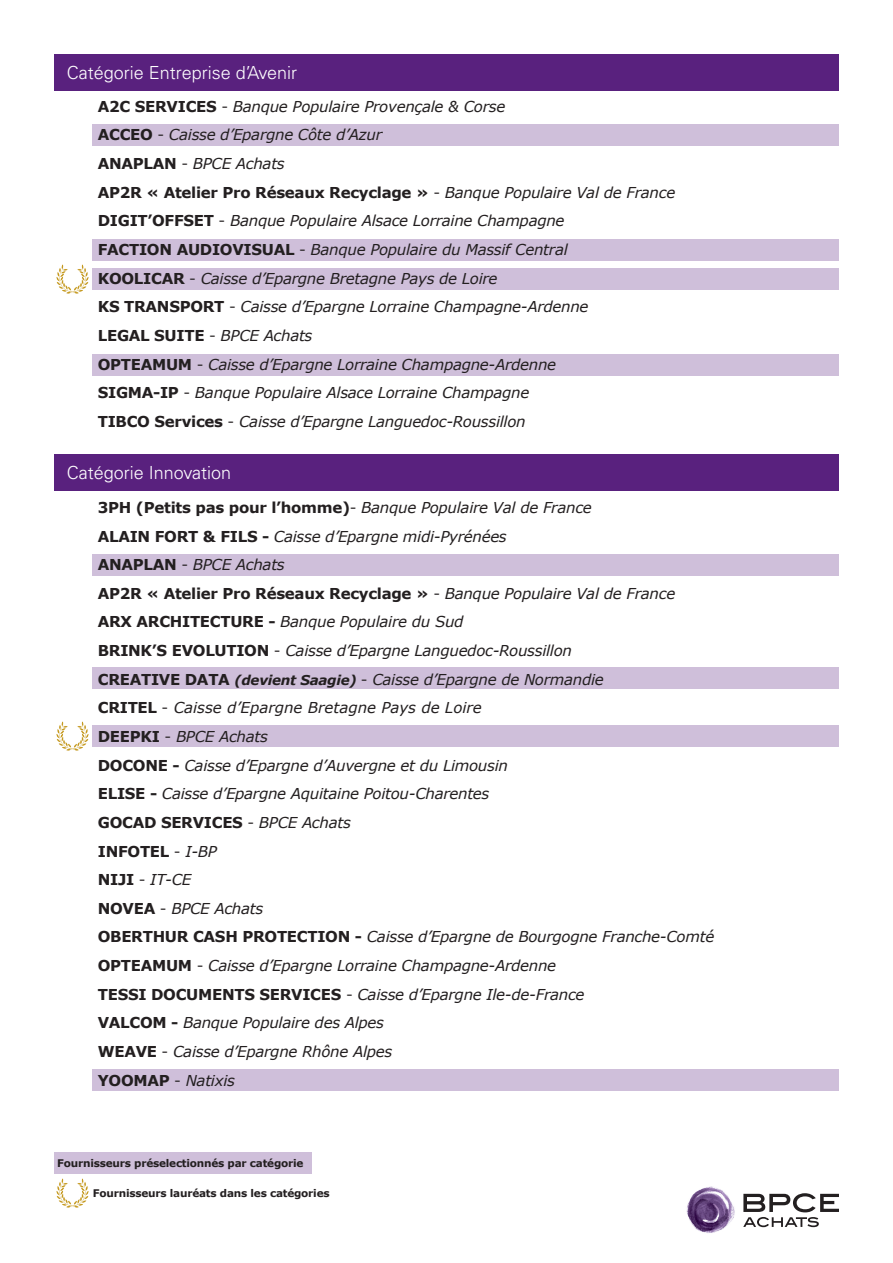
<style>
.page{position:relative;width:893px;height:1263px;background:#fff}
.page>*{position:absolute;margin:0;border:0;box-sizing:border-box;transform-origin:0 0}
.t1{font:300 18px "Univers LT Std";color:#fff}
.t2{font:italic 15px "Verdana";letter-spacing:-.02em;color:#231f20}
.t3{font:700 15px "Verdana";letter-spacing:-.02em;color:#231f20}
.t4{font:italic 15px "Verdana";color:#231f20}
.t5{font:700 10.5px "Verdana";letter-spacing:-.02em;color:#231f20}
.s1{font-weight:700;font-style:normal}
.s2{font-style:normal}
.s3{font-weight:400}
.s4{font-weight:400;font-style:italic}
.s5{font-weight:700;font-size:13.5px}
</style>
<div class="page">
<div style="left:92px;top:124px;width:747px;height:21px;background:#cfbfda"></div>
<div style="left:92px;top:354px;width:747px;height:21px;background:#cfbfda"></div>
<div style="left:92px;top:554px;width:747px;height:21px;background:#cfbfda"></div>
<div style="left:92px;top:668px;width:746px;height:21px;background:#cfbfda"></div>
<div style="left:92px;top:725px;width:747px;height:21px;background:#cfbfda"></div>
<div style="left:92px;top:1069px;width:747px;height:22px;background:#cfbfda"></div>
<div style="left:92px;top:240px;width:747px;height:21px;background:#cfbfda"></div>
<div style="left:92px;top:268px;width:747px;height:21px;background:#cfbfda"></div>
<div style="left:54px;top:54px;width:785px;height:36px;background:#59217e"></div>
<div style="left:54px;top:455px;width:785px;height:36px;background:#59217e"></div>
<img style="left:56px;top:264px;width:33px;height:30px">
<img style="left:56px;top:721px;width:33px;height:30px">
<img style="left:56px;top:1178px;width:33px;height:30px">
<div style="left:54px;top:1152px;width:257px;height:22px;background:#cfbfda"></div>
<img style="left:686px;top:1186px;width:49px;height:47px">
<svg style="left:743px;top:1193px;width:96px;height:34px"></svg>
<p class="t1" style="left:67px;top:61px;width:232px">Catégorie Entreprise d’Avenir</p>
<p class="t2" style="left:98px;top:96px;width:409px"><span class="s1">A2C SERVICES</span> <span class="s2">-</span> Banque Populaire Provençale &amp; Corse</p>
<p class="t2" style="left:98px;top:125px;width:286px"><span class="s1">ACCEO</span> <span class="s2">-</span> Caisse d’Epargne Côte d’Azur</p>
<p class="t2" style="left:98px;top:153px;width:188px"><span class="s1">ANAPLAN</span> <span class="s2">-</span> BPCE Achats</p>
<p class="t3" style="left:98px;top:182px;width:579px">AP2R « Atelier Pro Réseaux Recyclage » <span class="s3">-</span> <span class="s4">Banque Populaire Val de France</span></p>
<p class="t2" style="left:98px;top:211px;width:468px"><span class="s1">DIGIT’OFFSET</span> <span class="s2">-</span> Banque Populaire Alsace Lorraine Champagne</p>
<p class="t2" style="left:98px;top:239px;width:471px"><span class="s1">FACTION AUDIOVISUAL</span> <span class="s2">-</span> Banque Populaire du Massif Central</p>
<p class="t2" style="left:98px;top:268px;width:401px"><span class="s1">KOOLICAR</span> <span class="s2">-</span> Caisse d’Epargne Bretagne Pays de Loire</p>
<p class="t2" style="left:98px;top:296px;width:492px"><span class="s1">KS TRANSPORT</span> <span class="s2">-</span> Caisse d’Epargne Lorraine Champagne-Ardenne</p>
<p class="t3" style="left:98px;top:325px;width:216px">LEGAL SUITE <span class="s3">-</span> <span class="s4">BPCE Achats</span></p>
<p class="t2" style="left:98px;top:354px;width:460px"><span class="s1">OPTEAMUM</span> <span class="s2">-</span> Caisse d’Epargne Lorraine Champagne-Ardenne</p>
<p class="t2" style="left:98px;top:382px;width:433px"><span class="s1">SIGMA-IP</span> <span class="s2">-</span> Banque Populaire Alsace Lorraine Champagne</p>
<p class="t2" style="left:98px;top:411px;width:429px"><span class="s1">TIBCO Services</span> <span class="s2">-</span> Caisse d’Epargne Languedoc-Roussillon</p>
<p class="t1" style="left:67px;top:462px;width:166px">Catégorie Innovation</p>
<p class="t2" style="left:98px;top:497px;width:495px"><span class="s1">3PH (Petits pas pour l’homme)</span><span class="s2">-</span> Banque Populaire Val de France</p>
<p class="t2" style="left:98px;top:526px;width:410px"><span class="s1">ALAIN FORT &amp; FILS -</span> Caisse d’Epargne midi-Pyrénées</p>
<p class="t2" style="left:98px;top:554px;width:188px"><span class="s1">ANAPLAN</span> <span class="s2">-</span> BPCE Achats</p>
<p class="t3" style="left:98px;top:583px;width:579px">AP2R « Atelier Pro Réseaux Recyclage » <span class="s3">-</span> <span class="s4">Banque Populaire Val de France</span></p>
<p class="t2" style="left:98px;top:612px;width:367px"><span class="s1">ARX ARCHITECTURE -</span> Banque Populaire du Sud</p>
<p class="t2" style="left:98px;top:640px;width:476px"><span class="s1">BRINK’S EVOLUTION</span> <span class="s2">-</span> Caisse d’Epargne Languedoc-Roussillon</p>
<p class="t2" style="left:98px;top:669px;width:508px"><span class="s1">CREATIVE DATA</span> <span class="s5">(devient Saagie)</span> <span class="s2">-</span> Caisse d’Epargne de Normandie</p>
<p class="t4" style="left:98px;top:697px;width:386px"><span class="s1">CRITEL</span> <span class="s2">-</span> Caisse d’Epargne Bretagne Pays de Loire</p>
<p class="t2" style="left:98px;top:726px;width:172px"><span class="s1">DEEPKI</span> <span class="s2">-</span> BPCE Achats</p>
<p class="t2" style="left:98px;top:755px;width:412px"><span class="s1">DOCONE -</span> Caisse d’Epargne d’Auvergne et du Limousin</p>
<p class="t2" style="left:98px;top:783px;width:393px"><span class="s1">ELISE -</span> Caisse d’Epargne Aquitaine Poitou-Charentes</p>
<p class="t3" style="left:98px;top:812px;width:254px">GOCAD SERVICES <span class="s3">-</span> <span class="s4">BPCE Achats</span></p>
<p class="t3" style="left:98px;top:840px;width:121px">INFOTEL <span class="s3">-</span> <span class="s4">I-BP</span></p>
<p class="t2" style="left:98px;top:869px;width:95px"><span class="s1">NIJI</span> <span class="s2">-</span> IT-CE</p>
<p class="t2" style="left:98px;top:898px;width:167px"><span class="s1">NOVEA</span> <span class="s2">-</span> BPCE Achats</p>
<p class="t2" style="left:98px;top:927px;width:618px"><span class="s1">OBERTHUR CASH PROTECTION -</span> Caisse d’Epargne de Bourgogne Franche-Comté</p>
<p class="t2" style="left:98px;top:955px;width:460px"><span class="s1">OPTEAMUM</span> <span class="s2">-</span> Caisse d’Epargne Lorraine Champagne-Ardenne</p>
<p class="t2" style="left:98px;top:984px;width:488px"><span class="s1">TESSI DOCUMENTS SERVICES</span> <span class="s2">-</span> Caisse d’Epargne Ile-de-France</p>
<p class="t2" style="left:98px;top:1012px;width:288px"><span class="s1">VALCOM -</span> Banque Populaire des Alpes</p>
<p class="t2" style="left:98px;top:1041px;width:296px"><span class="s1">WEAVE</span> <span class="s2">-</span> Caisse d’Epargne Rhône Alpes</p>
<p class="t2" style="left:98px;top:1070px;width:139px"><span class="s1">YOOMAP</span> <span class="s2">-</span> Natixis</p>
<p class="t5" style="left:57px;top:1156px;width:248px">Fournisseurs préselectionnés par catégorie</p>
<p class="t5" style="left:93px;top:1186px;width:238px">Fournisseurs lauréats dans les catégories</p>
</div>
